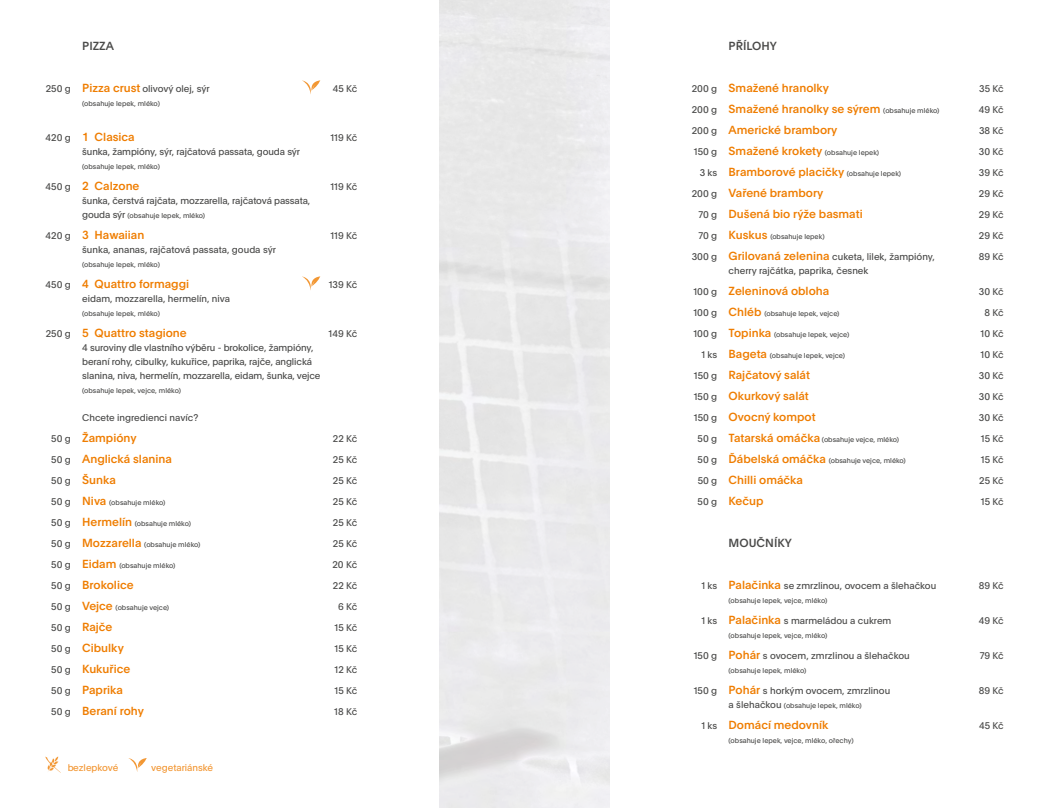
<style>
.page{position:relative;width:1049px;height:808px;background:#fff}
.page>*{position:absolute;margin:0;border:0;box-sizing:border-box;transform-origin:0 0}
.t1{font:500 11.5px "Plain";color:#ef7d00}
.t2{font:500 11.5px "Plain";color:#4a4a49}
.t3{font:9.5px/14px "Plain";letter-spacing:-.01em;color:#4a4a49}
.t4{font:9.5px "Plain";color:#ef7d00}
.t5{font:7px "Plain";color:#4a4a49}
.s1{font-weight:500;font-size:11.5px;color:#ef7d00}
.s2{font-weight:400;font-size:9.5px;color:#4a4a49}
.s3{font-size:9.5px}
.s4{font-weight:400;font-size:7px;color:#4a4a49}
</style>
<div class="page">
<svg style="left:128px;top:758px;width:19px;height:14px"></svg>
<svg style="left:45px;top:756px;width:16px;height:17px"></svg>
<svg style="left:302px;top:80px;width:18px;height:14px"></svg>
<svg style="left:302px;top:276px;width:18px;height:14px"></svg>
<p class="t2" style="left:82px;top:37px;width:33px">PIZZA</p>
<p class="t3" style="left:46px;top:81px;width:165px">250 g <span class="s1">Pizza crust</span> olivový olej, sýr</p>
<p class="t3" style="left:333px;top:81px;width:26px">45 Kč</p>
<p class="t5" style="left:82px;top:98px;width:79px">(obsahuje lepek, mléko)</p>
<p class="t1" style="left:46px;top:128px;width:91px"><span class="s2">420 g</span> 1 Clasica</p>
<p class="t3" style="left:330px;top:130px;width:28px">119 Kč</p>
<p class="t3" style="left:82px;top:144px;width:219px">šunka, žampióny, sýr, rajčatová passata, gouda sýr</p>
<p class="t5" style="left:82px;top:161px;width:79px">(obsahuje lepek, mléko)</p>
<p class="t1" style="left:46px;top:177px;width:95px"><span class="s2">450 g</span> 2 Calzone</p>
<p class="t3" style="left:330px;top:179px;width:28px">119 Kč</p>
<p class="t3" style="left:82px;top:193px;width:230px">šunka, čerstvá rajčata, mozzarella, rajčatová passata,</p>
<p class="t5" style="left:82px;top:210px;width:124px"><span class="s3">gouda sýr</span> (obsahuje lepek, mléko)</p>
<p class="t1" style="left:46px;top:226px;width:100px"><span class="s2">420 g</span> 3 Hawaiian</p>
<p class="t3" style="left:330px;top:228px;width:28px">119 Kč</p>
<p class="t3" style="left:82px;top:242px;width:195px">šunka, ananas, rajčatová passata, gouda sýr</p>
<p class="t5" style="left:82px;top:259px;width:79px">(obsahuje lepek, mléko)</p>
<p class="t1" style="left:46px;top:275px;width:145px"><span class="s2">450 g</span> 4 Quattro formaggi</p>
<p class="t3" style="left:329px;top:277px;width:30px">139 Kč</p>
<p class="t3" style="left:82px;top:291px;width:149px">eidam, mozzarella, hermelín, niva</p>
<p class="t5" style="left:82px;top:308px;width:79px">(obsahuje lepek, mléko)</p>
<p class="t1" style="left:46px;top:324px;width:142px"><span class="s2">250 g</span> 5 Quattro stagione</p>
<p class="t3" style="left:328px;top:326px;width:30px">149 Kč</p>
<p class="t3" style="left:82px;top:340px;width:240px">4 suroviny dle vlastního výběru - brokolice, žampióny, beraní rohy, cibulky, kukuřice, paprika, rajče, anglická slanina, niva, hermelín, mozzarella, eidam, šunka, vejce</p>
<p class="t5" style="left:82px;top:385px;width:100px">(obsahuje lepek, vejce, mléko)</p>
<p class="t3" style="left:82px;top:410px;width:118px">Chcete ingredienci navíc?</p>
<p class="t1" style="left:51px;top:429px;width:87px"><span class="s2">50 g</span> Žampióny</p>
<p class="t3" style="left:333px;top:431px;width:26px">22 Kč</p>
<p class="t1" style="left:51px;top:450px;width:122px"><span class="s2">50 g</span> Anglická slanina</p>
<p class="t3" style="left:333px;top:452px;width:26px">25 Kč</p>
<p class="t1" style="left:51px;top:471px;width:66px"><span class="s2">50 g</span> Šunka</p>
<p class="t3" style="left:333px;top:473px;width:26px">25 Kč</p>
<p class="t5" style="left:51px;top:497px;width:116px"><span class="s3">50 g</span> <span class="s1">Niva</span> (obsahuje mléko)</p>
<p class="t3" style="left:333px;top:494px;width:26px">25 Kč</p>
<p class="t5" style="left:51px;top:518px;width:141px"><span class="s3">50 g</span> <span class="s1">Hermelín</span> (obsahuje mléko)</p>
<p class="t3" style="left:333px;top:515px;width:26px">25 Kč</p>
<p class="t5" style="left:51px;top:539px;width:151px"><span class="s3">50 g</span> <span class="s1">Mozzarella</span> (obsahuje mléko)</p>
<p class="t3" style="left:333px;top:536px;width:26px">25 Kč</p>
<p class="t5" style="left:51px;top:560px;width:126px"><span class="s3">50 g</span> <span class="s1">Eidam</span> (obsahuje mléko)</p>
<p class="t3" style="left:332px;top:557px;width:26px">20 Kč</p>
<p class="t1" style="left:51px;top:576px;width:84px"><span class="s2">50 g</span> Brokolice</p>
<p class="t3" style="left:333px;top:578px;width:26px">22 Kč</p>
<p class="t5" style="left:51px;top:602px;width:119px"><span class="s3">50 g</span> <span class="s1">Vejce</span> (obsahuje vejce)</p>
<p class="t3" style="left:338px;top:599px;width:21px">6 Kč</p>
<p class="t1" style="left:51px;top:618px;width:63px"><span class="s2">50 g</span> Rajče</p>
<p class="t3" style="left:334px;top:620px;width:24px">15 Kč</p>
<p class="t1" style="left:51px;top:639px;width:74px"><span class="s2">50 g</span> Cibulky</p>
<p class="t3" style="left:334px;top:641px;width:24px">15 Kč</p>
<p class="t1" style="left:51px;top:660px;width:80px"><span class="s2">50 g</span> Kukuřice</p>
<p class="t3" style="left:334px;top:662px;width:24px">12 Kč</p>
<p class="t1" style="left:51px;top:681px;width:73px"><span class="s2">50 g</span> Paprika</p>
<p class="t3" style="left:334px;top:683px;width:24px">15 Kč</p>
<p class="t1" style="left:51px;top:702px;width:94px"><span class="s2">50 g</span> Beraní rohy</p>
<p class="t3" style="left:334px;top:704px;width:24px">18 Kč</p>
<p class="t4" style="left:67px;top:760px;width:53px">bezlepkové</p>
<p class="t4" style="left:151px;top:760px;width:63px">vegetariánské</p>
<p class="t2" style="left:729px;top:37px;width:50px">PŘÍLOHY</p>
<p class="t1" style="left:692px;top:79px;width:139px"><span class="s2">200 g</span> Smažené hranolky</p>
<p class="t3" style="left:979px;top:81px;width:26px">35 Kč</p>
<p class="t1" style="left:692px;top:100px;width:249px"><span class="s2">200 g</span> Smažené hranolky se sýrem <span class="s4">(obsahuje mléko)</span></p>
<p class="t3" style="left:979px;top:102px;width:26px">49 Kč</p>
<p class="t1" style="left:692px;top:121px;width:147px"><span class="s2">200 g</span> Americké brambory</p>
<p class="t3" style="left:979px;top:123px;width:26px">38 Kč</p>
<p class="t5" style="left:694px;top:147px;width:187px"><span class="s3">150 g</span> <span class="s1">Smažené krokety</span> (obsahuje lepek)</p>
<p class="t3" style="left:979px;top:144px;width:26px">30 Kč</p>
<p class="t1" style="left:700px;top:163px;width:203px"><span class="s2">3 ks</span> Bramborové placičky <span class="s4">(obsahuje lepek)</span></p>
<p class="t3" style="left:979px;top:165px;width:26px">39 Kč</p>
<p class="t1" style="left:692px;top:184px;width:133px"><span class="s2">200 g</span> Vařené brambory</p>
<p class="t3" style="left:979px;top:186px;width:26px">29 Kč</p>
<p class="t1" style="left:698px;top:205px;width:166px"><span class="s2">70 g</span> Dušená bio rýže basmati</p>
<p class="t3" style="left:979px;top:207px;width:26px">29 Kč</p>
<p class="t5" style="left:698px;top:231px;width:128px"><span class="s3">70 g</span> <span class="s1">Kuskus</span> (obsahuje lepek)</p>
<p class="t3" style="left:979px;top:228px;width:26px">29 Kč</p>
<p class="t3" style="left:692px;top:249px;width:245px">300 g <span class="s1">Grilovaná zelenina</span> cuketa, lilek, žampióny,</p>
<p class="t3" style="left:979px;top:249px;width:26px">89 Kč</p>
<p class="t3" style="left:729px;top:263px;width:141px">cherry rajčátka, paprika, česnek</p>
<p class="t1" style="left:693px;top:282px;width:137px"><span class="s2">100 g</span> Zeleninová obloha</p>
<p class="t3" style="left:979px;top:284px;width:26px">30 Kč</p>
<p class="t5" style="left:693px;top:308px;width:148px"><span class="s3">100 g</span> <span class="s1">Chléb</span> (obsahuje lepek, vejce)</p>
<p class="t3" style="left:984px;top:305px;width:21px">8 Kč</p>
<p class="t5" style="left:693px;top:329px;width:157px"><span class="s3">100 g</span> <span class="s1">Topinka</span> (obsahuje lepek, vejce)</p>
<p class="t3" style="left:980px;top:326px;width:25px">10 Kč</p>
<p class="t5" style="left:701px;top:350px;width:145px"><span class="s3">1 ks</span> <span class="s1">Bageta</span> (obsahuje lepek, vejce)</p>
<p class="t3" style="left:980px;top:347px;width:25px">10 Kč</p>
<p class="t1" style="left:694px;top:366px;width:118px"><span class="s2">150 g</span> Rajčatový salát</p>
<p class="t3" style="left:979px;top:368px;width:26px">30 Kč</p>
<p class="t1" style="left:694px;top:387px;width:117px"><span class="s2">150 g</span> Okurkový salát</p>
<p class="t3" style="left:979px;top:389px;width:26px">30 Kč</p>
<p class="t1" style="left:694px;top:408px;width:123px"><span class="s2">150 g</span> Ovocný kompot</p>
<p class="t3" style="left:979px;top:410px;width:26px">30 Kč</p>
<p class="t5" style="left:698px;top:434px;width:203px"><span class="s3">50 g</span> <span class="s1">Tatarská omáčka</span> (obsahuje vejce, mléko)</p>
<p class="t3" style="left:981px;top:431px;width:24px">15 Kč</p>
<p class="t5" style="left:698px;top:455px;width:210px"><span class="s3">50 g</span> <span class="s1">Ďábelská omáčka</span> (obsahuje vejce, mléko)</p>
<p class="t3" style="left:981px;top:452px;width:24px">15 Kč</p>
<p class="t1" style="left:698px;top:471px;width:107px"><span class="s2">50 g</span> Chilli omáčka</p>
<p class="t3" style="left:979px;top:473px;width:26px">25 Kč</p>
<p class="t1" style="left:698px;top:492px;width:67px"><span class="s2">50 g</span> Kečup</p>
<p class="t3" style="left:981px;top:494px;width:24px">15 Kč</p>
<p class="t2" style="left:729px;top:534px;width:65px">MOUČNÍKY</p>
<p class="t3" style="left:701px;top:578px;width:236px">1 ks <span class="s1">Palačinka</span> se zmrzlinou, ovocem a šlehačkou</p>
<p class="t3" style="left:979px;top:578px;width:26px">89 Kč</p>
<p class="t5" style="left:729px;top:595px;width:100px">(obsahuje lepek, vejce, mléko)</p>
<p class="t3" style="left:701px;top:613px;width:192px">1 ks <span class="s1">Palačinka</span> s marmeládou a cukrem</p>
<p class="t3" style="left:979px;top:613px;width:26px">49 Kč</p>
<p class="t5" style="left:729px;top:630px;width:100px">(obsahuje lepek, vejce, mléko)</p>
<p class="t3" style="left:694px;top:648px;width:217px">150 g <span class="s1">Pohár</span> s ovocem, zmrzlinou a šlehačkou</p>
<p class="t3" style="left:980px;top:648px;width:25px">79 Kč</p>
<p class="t5" style="left:729px;top:665px;width:79px">(obsahuje lepek, mléko)</p>
<p class="t3" style="left:694px;top:683px;width:198px">150 g <span class="s1">Pohár</span> s horkým ovocem, zmrzlinou</p>
<p class="t3" style="left:979px;top:683px;width:26px">89 Kč</p>
<p class="t5" style="left:729px;top:700px;width:135px"><span class="s3">a šlehačkou</span> (obsahuje lepek, mléko)</p>
<p class="t1" style="left:701px;top:716px;width:129px"><span class="s2">1 ks</span> Domácí medovník</p>
<p class="t3" style="left:979px;top:718px;width:26px">45 Kč</p>
<p class="t5" style="left:729px;top:735px;width:126px">(obsahuje lepek, vejce, mléko, ořechy)</p>
</div>
